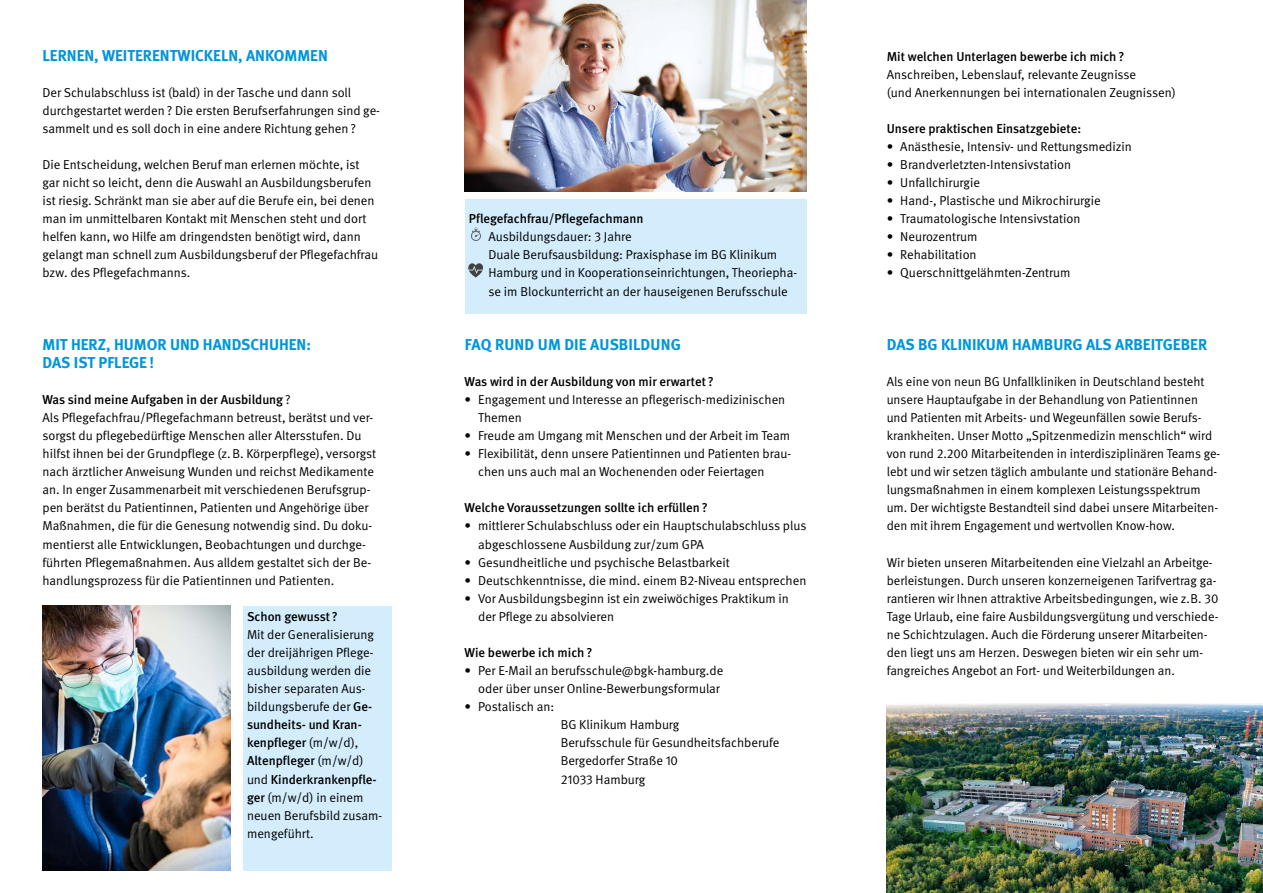
<style>
.page{position:relative;width:1263px;height:893px;background:#fff}
.page>*{position:absolute;margin:0;border:0;box-sizing:border-box;transform-origin:0 0}
.Überschrift_11pt_cyan{font:700 15.75px/18px "DGUV Meta";color:#0095db}
._02_Fließtext_Fließtext{font:700 15.75px "DGUV Meta";color:#0095db}
._02_Fließtext_Fließtext-2{font:12.9px/18px "DGUV Meta";color:#000}
._02_Fließtext_Fließtext_ohne_Abstand_dana{font:500 12.9px "DGUV Meta";color:#000}
._02_Fließtext_Aufzählungsliste{font:12.9px "DGUV Meta";color:#000}
.s1{font-weight:400}
.s2{font-weight:500}
</style>
<div class="page">
<div style="left:243px;top:605px;width:148px;height:265px;background:#d4edfc"></div>
<div style="left:465px;top:199px;width:341px;height:115px;background:#d4edfc"></div>
<img style="left:465px;top:0;width:341px;height:191px">
<svg style="left:469px;top:263px;width:14px;height:14px"></svg>
<svg style="left:471px;top:227px;width:10px;height:14px"></svg>
<img style="left:43px;top:605px;width:188px;height:265px">
<img style="left:887px;top:704px;width:376px;height:189px">
<p class="_02_Fließtext_Fließtext" style="left:43px;top:46px;width:287px">LERNEN, WEITERENTWICKELN, ANKOMMEN</p>
<p class="_02_Fließtext_Fließtext-2" style="left:43px;top:84px;width:339px">Der Schulabschluss ist (bald) in der Tasche und dann soll durchgestartet werden ? Die ersten Berufserfahrungen sind ge&shy;sammelt und es soll doch in eine andere Richtung gehen ?</p>
<p class="_02_Fließtext_Fließtext-2" style="left:43px;top:156px;width:337px">Die Entscheidung, welchen Beruf man erlernen möchte, ist gar nicht so leicht, denn die Auswahl an Ausbildungsberufen ist riesig. Schränkt man sie aber auf die Berufe ein, bei denen man im unmittelbaren Kontakt mit Menschen steht und dort helfen kann, wo Hilfe am dringendsten benötigt wird, dann gelangt man schnell zum Ausbildungsberuf der Pflegefachfrau bzw. des Pflegefachmanns.</p>
<p class="Überschrift_11pt_cyan" style="left:43px;top:336px;width:270px">MIT HERZ, HUMOR UND HANDSCHUHEN:<br>DAS IST PFLEGE !</p>
<p class="_02_Fließtext_Fließtext_ohne_Abstand_dana" style="left:43px;top:392px;width:250px">Was sind meine Aufgaben in der Ausbildung <span class="s1">?</span></p>
<p class="_02_Fließtext_Fließtext-2" style="left:43px;top:409px;width:335px">Als Pflegefachfrau/Pflegefachmann betreust, berätst und ver&shy;sorgst du pflegebedürftige Menschen aller Altersstufen. Du hilfst ihnen bei der Grundpflege (z.B. Körperpflege), versorgst nach ärztlicher Anweisung Wunden und reichst Medikamente an. In enger Zusammenarbeit mit verschiedenen Berufsgrup&shy;pen berätst du Patientinnen, Patienten und Angehörige über Maßnahmen, die für die Genesung notwendig sind. Du doku&shy;mentierst alle Entwicklungen, Beobachtungen und durchge&shy;führten Pflegemaßnahmen. Aus alldem gestaltet sich der Be&shy;handlungsprozess für die Patientinnen und Patienten.</p>
<p class="_02_Fließtext_Fließtext_ohne_Abstand_dana" style="left:247px;top:609px;width:92px">Schon gewusst ?</p>
<p class="_02_Fließtext_Fließtext-2" style="left:247px;top:626px;width:137px">Mit der Generalisierung der dreijährigen Pflege&shy;ausbildung werden die bisher separaten Aus&shy;bildungsberufe der <span class="s2">Ge&shy;sundheits- und Kran&shy;kenpfleger</span> (m/w/d),<br><span class="s2">Altenpfleger</span> (m/w/d) und <span class="s2">Kinderkrankenpfle&shy;ger</span> (m/w/d) in einem neuen Berufsbild zusam&shy;mengeführt.</p>
<p class="_02_Fließtext_Fließtext_ohne_Abstand_dana" style="left:469px;top:211px;width:176px">Pflegefachfrau/Pflegefachmann</p>
<p class="_02_Fließtext_Fließtext-2" style="left:488px;top:228px;width:145px">Ausbildungsdauer: 3 Jahre</p>
<p class="_02_Fließtext_Fließtext-2" style="left:488px;top:246px;width:310px">Duale Berufsausbildung: Praxisphase im BG Klinikum<br>Hamburg und in Kooperationseinrichtungen, Theoriepha&shy;se im Blockunterricht an der hauseigenen Berufsschule</p>
<p class="_02_Fließtext_Fließtext" style="left:465px;top:335px;width:218px">FAQ RUND UM DIE AUSBILDUNG</p>
<p class="_02_Fließtext_Fließtext_ohne_Abstand_dana" style="left:465px;top:374px;width:251px">Was wird in der Ausbildung von mir erwartet ?</p>
<p class="_02_Fließtext_Fließtext-2" style="left:478px;top:391px;width:309px;text-indent:-14px">• Engagement und Interesse an pflegerisch-medizinischen<br>Themen</p>
<p class="_02_Fließtext_Fließtext-2" style="left:465px;top:427px;width:327px">• Freude am Umgang mit Menschen und der Arbeit im Team</p>
<p class="_02_Fließtext_Fließtext-2" style="left:478px;top:445px;width:315px;text-indent:-14px">• Flexibilität, denn unsere Patientinnen und Patienten brau&shy;chen uns auch mal an Wochenenden oder Feiertagen</p>
<p class="_02_Fließtext_Fließtext_ohne_Abstand_dana" style="left:465px;top:500px;width:244px">Welche Voraussetzungen sollte ich erfüllen ?</p>
<p class="_02_Fließtext_Fließtext-2" style="left:478px;top:517px;width:330px;text-indent:-14px">• mittlerer Schulabschluss oder ein Hauptschulabschluss plus abgeschlossene Ausbildung zur/zum GPA</p>
<p class="_02_Fließtext_Fließtext-2" style="left:465px;top:553px;width:267px">• Gesundheitliche und psychische Belastbarkeit</p>
<p class="_02_Fließtext_Fließtext-2" style="left:465px;top:571px;width:343px">• Deutschkenntnisse, die mind. einem B2-Niveau entsprechen</p>
<p class="_02_Fließtext_Fließtext-2" style="left:478px;top:590px;width:312px;text-indent:-14px">• Vor Ausbildungsbeginn ist ein zweiwöchiges Praktikum in der Pflege zu absolvieren</p>
<p class="_02_Fließtext_Fließtext_ohne_Abstand_dana" style="left:465px;top:645px;width:129px">Wie bewerbe ich mich ?</p>
<p class="_02_Fließtext_Fließtext-2" style="left:465px;top:662px;width:260px;text-align:right">• Per E-Mail an berufsschule@bgk-hamburg.de oder über unser Online-Bewerbungsformular</p>
<p class="_02_Fließtext_Fließtext-2" style="left:465px;top:698px;width:91px">• Postalisch an:</p>
<p class="_02_Fließtext_Aufzählungsliste" style="left:561px;top:717px;width:120px">BG Klinikum Hamburg</p>
<p class="_02_Fließtext_Aufzählungsliste" style="left:561px;top:735px;width:220px">Berufsschule für Gesundheitsfachberufe</p>
<p class="_02_Fließtext_Aufzählungsliste" style="left:561px;top:753px;width:119px">Bergedorfer Straße 10</p>
<p class="_02_Fließtext_Aufzählungsliste" style="left:561px;top:771px;width:86px">21033 Hamburg</p>
<p class="_02_Fließtext_Fließtext_ohne_Abstand_dana" style="left:887px;top:49px;width:239px">Mit welchen Unterlagen bewerbe ich mich ?</p>
<p class="_02_Fließtext_Fließtext-2" style="left:887px;top:66px;width:291px">Anschreiben, Lebenslauf, relevante Zeugnisse<br>(und Anerkennungen bei internationalen Zeugnissen)</p>
<p class="_02_Fließtext_Fließtext_ohne_Abstand_dana" style="left:887px;top:121px;width:196px">Unsere praktischen Einsatzgebiete:</p>
<p class="_02_Fließtext_Fließtext-2" style="left:887px;top:138px;width:247px">• Anästhesie, Intensiv- und Rettungsmedizin</p>
<p class="_02_Fließtext_Fließtext-2" style="left:887px;top:156px;width:186px">• Brandverletzten-Intensivstation</p>
<p class="_02_Fließtext_Fließtext-2" style="left:887px;top:174px;width:95px">• Unfallchirurgie</p>
<p class="_02_Fließtext_Fließtext-2" style="left:887px;top:192px;width:215px">• Hand-, Plastische und Mikrochirurgie</p>
<p class="_02_Fließtext_Fließtext-2" style="left:887px;top:210px;width:195px">• Traumatologische Intensivstation</p>
<p class="_02_Fließtext_Fließtext-2" style="left:887px;top:228px;width:92px">• Neurozentrum</p>
<p class="_02_Fließtext_Fließtext-2" style="left:887px;top:246px;width:91px">• Rehabilitation</p>
<p class="_02_Fließtext_Fließtext-2" style="left:887px;top:264px;width:185px">• Querschnittgelähmten-Zentrum</p>
<p class="Überschrift_11pt_cyan" style="left:887px;top:336px;width:322px">DAS BG KLINIKUM HAMBURG ALS ARBEITGEBER</p>
<p class="_02_Fließtext_Fließtext-2" style="left:887px;top:373px;width:335px">Als eine von neun BG Unfallkliniken in Deutschland besteht unsere Hauptaufgabe in der Behandlung von Patientinnen und Patienten mit Arbeits- und Wegeunfällen sowie Berufs&shy;krankheiten. Unser Motto „Spitzenmedizin menschlich“ wird von rund 2.200 Mitarbeitenden in interdisziplinären Teams ge&shy;lebt und wir setzen täglich ambulante und stationäre Behand&shy;lungsmaßnahmen in einem komplexen Leistungsspektrum um. Der wichtigste Bestandteil sind dabei unsere Mitarbeiten&shy;den mit ihrem Engagement und wertvollen Know-how.</p>
<p class="_02_Fließtext_Fließtext-2" style="left:887px;top:553px;width:333px">Wir bieten unseren Mitarbeitenden eine Vielzahl an Arbeitge&shy;berleistungen. Durch unseren konzerneigenen Tarifvertrag ga&shy;rantieren wir Ihnen attraktive Arbeitsbedingungen, wie z.B. 30<br>Tage Urlaub, eine faire Ausbildungsvergütung und verschiede&shy;ne Schichtzulagen. Auch die Förderung unserer Mitarbeiten&shy;den liegt uns am Herzen. Deswegen bieten wir ein sehr um&shy;fangreiches Angebot an Fort- und Weiterbildungen an.</p>
</div>
